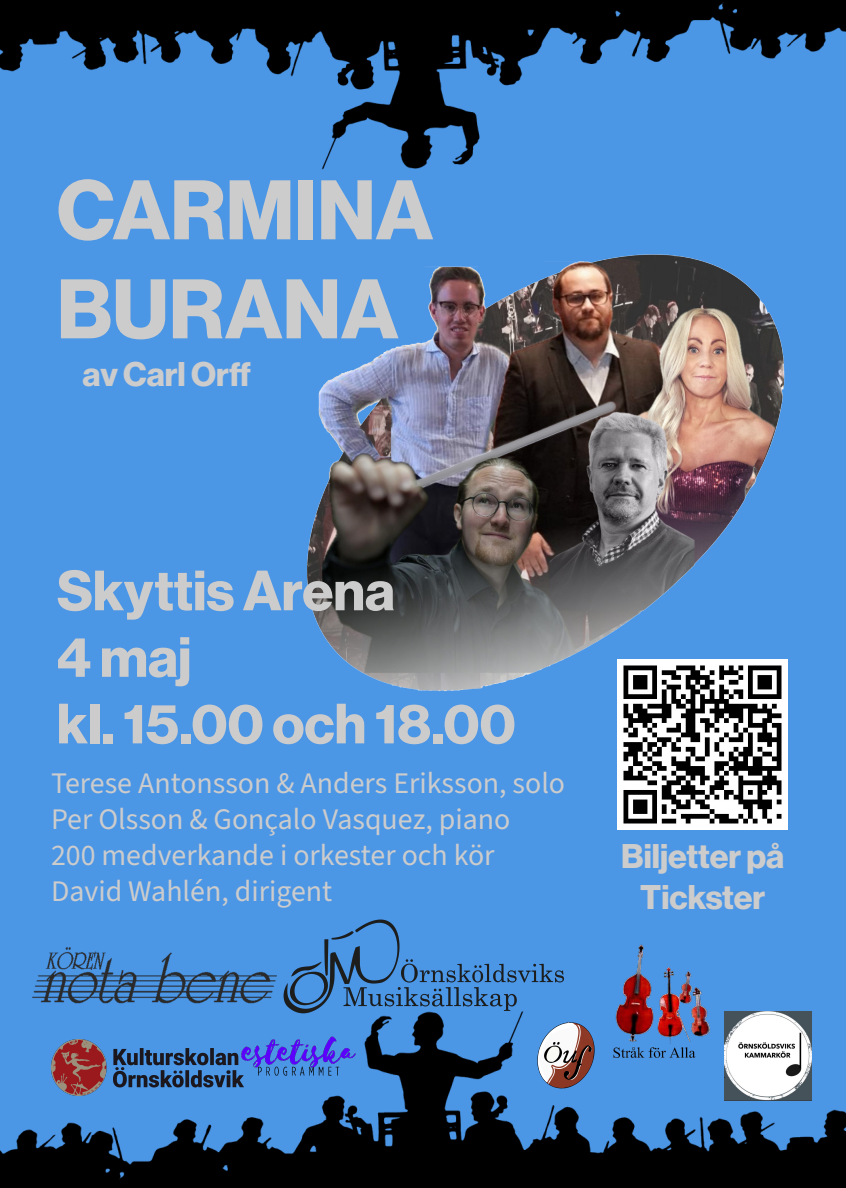
<style>
.page{position:relative;width:846px;height:1188px;background:#4c96e6}
.page>*{position:absolute;margin:0;border:0;box-sizing:border-box;transform-origin:0 0}
.t1{font:82.5px/99px "N Haas Grotesk DS Pro 75 Bd";color:#ccc}
.t2{font:55.5px/66.5px "N Haas Grotesk DS Pro 75 Bd";color:#ccc}
.t3{font:33.5px/40.2px "N Haas Grotesk DS Pro 75 Bd";color:#ccc;text-align:center}
.t4{font:29.9px/35.9px "Source Sans 3";color:#ccc}
</style>
<div class="page">
<img style="left:0;top:0;width:846px;height:170px">
<img style="left:0;top:1011px;width:846px;height:177px">
<img style="left:32px;top:947px;width:245px;height:57px">
<img style="left:283px;top:919px;width:281px;height:96px">
<img style="left:51px;top:1040px;width:188px;height:55px">
<img style="left:604px;top:944px;width:113px;height:116px">
<img style="left:307px;top:254px;width:478px;height:560px">
<img style="left:527px;top:1012px;width:77px;height:110px">
<img style="left:618px;top:659px;width:170px;height:170px">
<img style="left:239px;top:997px;width:119px;height:119px">
<img style="left:725px;top:1012px;width:87px;height:89px">
<h1 class="t1" style="left:57px;top:162px;width:378px">CARMINA<br>BURANA</h1>
<p class="t3" style="left:83px;top:355px;width:170px">av Carl Orff</p>
<h2 class="t2" style="left:57px;top:558px;width:460px">Skyttis Arena<br>4 maj<br>kl. 15.00 och 18.00</h2>
<p class="t4" style="left:51px;top:765px;width:516px">Terese Antonsson &amp; Anders Eriksson, solo Per Olsson &amp; Gonçalo Vasquez, piano<br>200 medverkande i orkester och kör David Wahlén, dirigent</p>
<p class="t3" style="left:621px;top:837px;width:165px">Biljetter på<br>Tickster</p>
</div>
